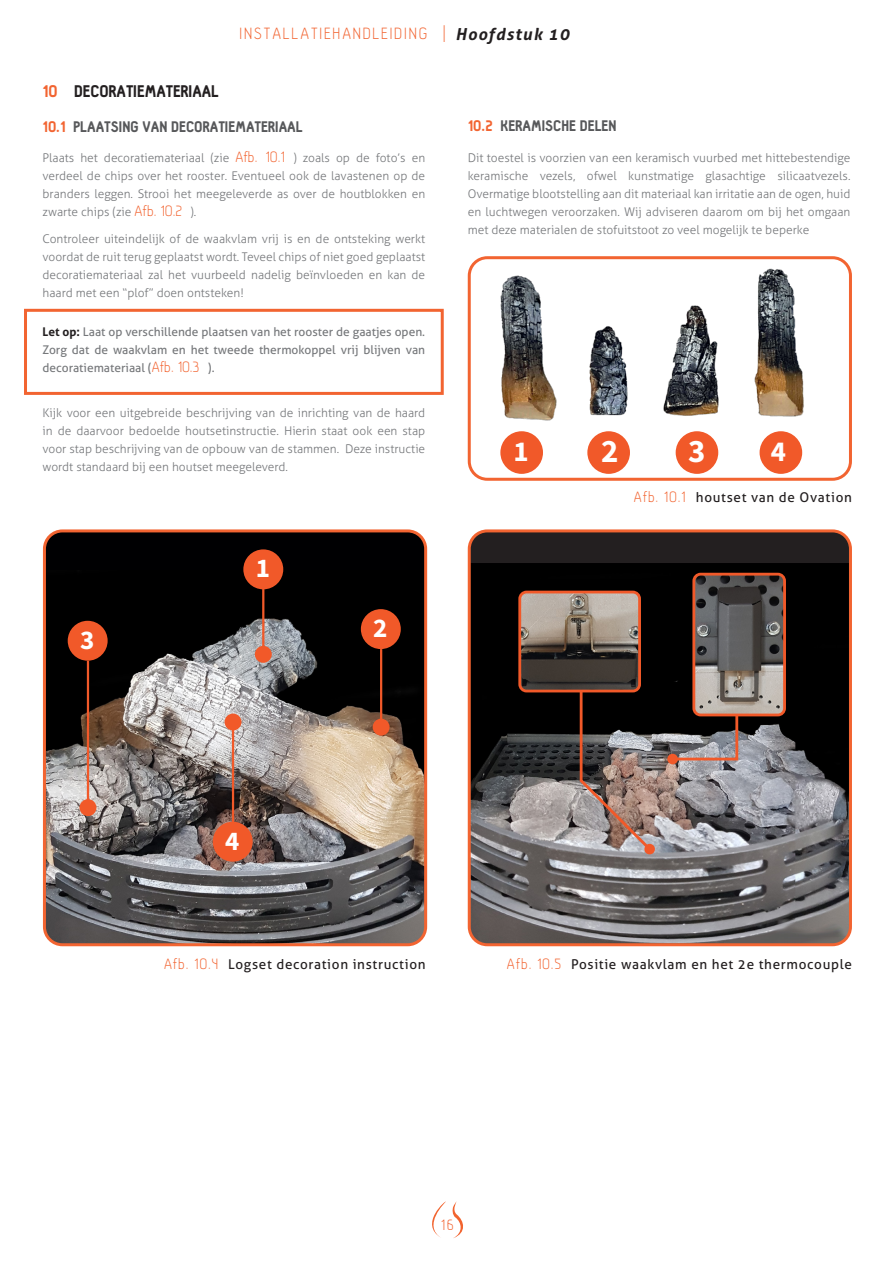
<style>
.page{position:relative;width:893px;height:1263px;background:#fff}
.page>*{position:absolute;margin:0;border:0;box-sizing:border-box;transform-origin:0 0}
.t1{font:700 32.85px "Source Sans Pro";color:#fff}
.t2{font:700 28.8px "Source Sans Pro";color:#fff}
.t3{font:700 27px "Source Sans Pro";color:#fff}
.t4{font:300 18px "Hallosans";letter-spacing:.11em;color:#f26431}
.t5{font:900 16.5px "Hallosans";color:#231f20}
.t6{font:300 16.5px "Hallosans";color:#f26431}
.t7{font:900 15px "Hallosans";color:#57585a}
.t8{font:13.5px "Aller";letter-spacing:.05em;color:#231f20}
.t9{font:300 12px/18px "Aller";color:#76787b;text-align:justify}
.Warning{font:12px/18px "Aller";color:#76787b;text-align:justify}
.s1{font-family:"Aller";font-weight:700;font-style:italic;font-size:16.5px;color:#231f20}
.s2{color:#f26431}
.s3{font-family:"Hallosans";font-size:16.5px;color:#f26431}
.s4{font-weight:700;color:#231f20}
.s5{font-family:"Hallosans";font-weight:300;font-size:16.5px;color:#f26431}
</style>
<div class="page">
<svg style="left:432px;top:1202px;width:13px;height:35px"></svg>
<svg style="left:453px;top:1201px;width:10px;height:37px"></svg>
<div style="left:24px;top:309px;width:420px;height:86px;border:3px solid #f26431"></div>
<div style="left:469px;top:531px;width:381px;height:414px;background:#231f20;border-radius:18px"></div>
<img style="left:469px;top:563px;width:379px;height:382px">
<img style="left:694px;top:574px;width:90px;height:141px">
<div style="left:692px;top:573px;width:94px;height:143px;border:3px solid #f15929;border-radius:7px"></div>
<img style="left:520px;top:592px;width:120px;height:99px">
<div style="left:518px;top:591px;width:123px;height:101px;border:3px solid #f15929;border-radius:7px"></div>
<svg style="left:578px;top:689px;width:77px;height:166px;background:#74615c"></svg>
<svg style="left:670px;top:712px;width:70px;height:50px;background:#6b5957"></svg>
<div style="left:667px;top:754px;width:11px;height:10px;background:#f15929;border-radius:50%"></div>
<div style="left:468px;top:529px;width:384px;height:417px;border:3px solid #f26431;border-radius:18px"></div>
<img style="left:475px;top:260px;width:329px;height:177px">
<div style="left:500px;top:431px;width:43px;height:43px;background:#f15929;border-radius:50%"></div>
<div style="left:587px;top:431px;width:43px;height:43px;background:#f15929;border-radius:50%"></div>
<div style="left:676px;top:431px;width:42px;height:43px;background:#f15929;border-radius:50%"></div>
<div style="left:760px;top:431px;width:42px;height:43px;background:#f15929;border-radius:50%"></div>
<div style="left:468px;top:256px;width:384px;height:225px;border:3px solid #f26431;border-radius:18px"></div>
<img style="left:47px;top:570px;width:379px;height:375px">
<div style="left:361px;top:609px;width:40px;height:40px;background:#f15929;border-radius:50%"></div>
<hr style="left:262px;top:584px;width:2px;height:70px;background:#f15929">
<div style="left:255px;top:646px;width:17px;height:17px;background:#f15929;border-radius:50%"></div>
<hr style="left:380px;top:649px;width:2px;height:78px;background:#f15929">
<div style="left:373px;top:719px;width:17px;height:17px;background:#f15929;border-radius:50%"></div>
<div style="left:68px;top:621px;width:40px;height:40px;background:#f15929;border-radius:50%"></div>
<hr style="left:87px;top:661px;width:2px;height:147px;background:#f15929">
<div style="left:80px;top:799px;width:16px;height:17px;background:#f15929;border-radius:50%"></div>
<div style="left:213px;top:822px;width:40px;height:40px;background:#f15929;border-radius:50%"></div>
<hr style="left:232px;top:722px;width:2px;height:100px;background:#f15929">
<div style="left:225px;top:713px;width:16px;height:17px;background:#f15929;border-radius:50%"></div>
<div style="left:44px;top:531px;width:382px;height:39px;background:#000002"></div>
<div style="left:243px;top:549px;width:40px;height:40px;background:#f15929;border-radius:50%"></div>
<div style="left:43px;top:529px;width:384px;height:417px;border:3px solid #f26431;border-radius:18px"></div>
<h3 class="t4" style="left:240px;top:24px;width:331px">INSTALLATIEHANDLEIDING | <span class="s1">Hoofdstuk 10</span></h3>
<p class="t5" style="left:43px;top:82px;width:178px"><span class="s2">10</span> DECORATIEMATERIAAL</p>
<p class="t7" style="left:43px;top:118px;width:262px"><span class="s2">10.1</span> PLAATSING VAN DECORATIEMATERIAAL</p>
<p class="t9" style="left:43px;top:149px;width:384px">Plaats het decoratiemateriaal (zie <span class="s3">Afb. 10.1^</span>) zoals op de foto’s en verdeel de chips over het rooster. Eventueel ook de lavastenen op de branders leggen. Strooi het meegeleverde as over de houtblokken en zwarte chips (zie <span class="s3">Afb. 10.2^</span>).</p>
<p class="t9" style="left:43px;top:230px;width:384px">Controleer uiteindelijk of de waakvlam vrij is en de ontsteking werkt voordat de ruit terug geplaatst wordt. Teveel chips of niet goed geplaatst decoratiemateriaal zal het vuurbeeld nadelig beïnvloeden en kan de haard met een “plof” doen ontsteken!</p>
<p class="Warning" style="left:43px;top:323px;width:384px"><span class="s4">Let op:</span> Laat op verschillende plaatsen van het rooster de gaatjes open.<br>Zorg dat de waakvlam en het tweede thermokoppel vrij blijven van decoratiemateriaal (<span class="s5">Afb. 10.3^</span>).</p>
<p class="t9" style="left:43px;top:403px;width:384px">Kijk voor een uitgebreide beschrijving van de inrichting van de haard in de daarvoor bedoelde houtsetinstructie. Hierin staat ook een stap voor stap beschrijving van de opbouw van de stammen. Deze instructie wordt standaard bij een houtset meegeleverd.</p>
<p class="t3" style="left:80px;top:622px;width:16px">3</p>
<p class="t3" style="left:256px;top:550px;width:16px">1</p>
<p class="t3" style="left:373px;top:610px;width:16px">2</p>
<p class="t7" style="left:468px;top:117px;width:150px"><span class="s2">10.2</span> KERAMISCHE DELEN</p>
<p class="t9" style="left:468px;top:148px;width:384px">Dit toestel is voorzien van een keramisch vuurbed met hittebestendige keramische vezels, ofwel kunstmatige glasachtige silicaatvezels.<br>Overmatige blootstelling aan dit materiaal kan irritatie aan de ogen, huid en luchtwegen veroorzaken. Wij adviseren daarom om bij het omgaan met deze materialen de stofuitstoot zo veel mogelijk te beperke</p>
<p class="t2" style="left:514px;top:432px;width:17px">1</p>
<p class="t1" style="left:601px;top:429px;width:19px">2</p>
<p class="t1" style="left:688px;top:429px;width:19px">3</p>
<p class="t2" style="left:771px;top:432px;width:17px">4</p>
<p class="t8" style="left:634px;top:489px;width:220px"><span class="s5">Afb. 10.1^</span>houtset van de Ovation</p>
<p class="t3" style="left:225px;top:822px;width:16px">4</p>
<p class="t8" style="left:164px;top:956px;width:263px"><span class="s5">Afb. 10.4^</span>Logset decoration instruction</p>
<p class="t8" style="left:507px;top:956px;width:347px"><span class="s5">Afb. 10.5^</span>Positie waakvlam en het 2e thermocouple</p>
<h3 class="t6" style="left:441px;top:1216px;width:14px">16</h3>
</div>
